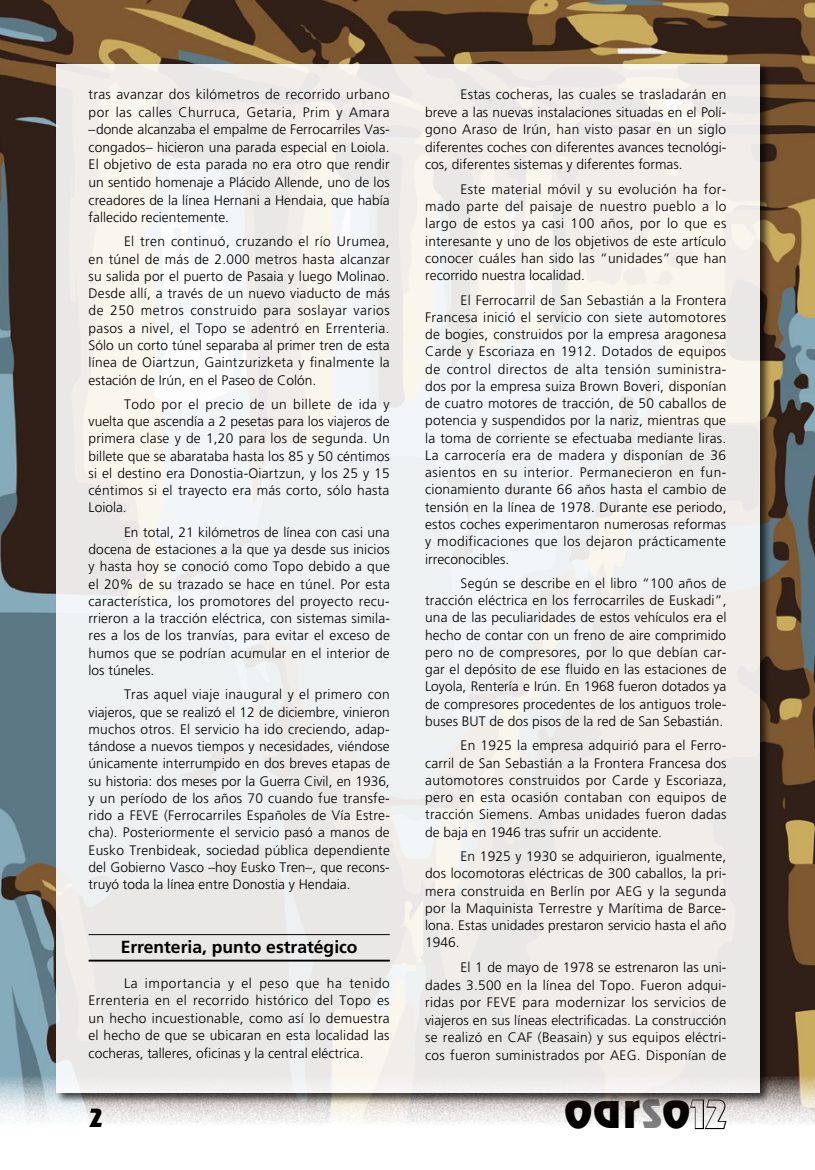
<style>
.page{position:relative;width:815px;height:1170px;background:#fff}
.page>*{position:absolute;margin:0;border:0;box-sizing:border-box;transform-origin:0 0}
.t1{font:44.62px "Revue";color:#000}
.t2{font:22.5px "Revue";color:#000}
.t3{font:700 17.5px "Frutiger";color:#000}
.t4{font:300 13.75px/17.2px "Frutiger";color:#000;text-align:justify}
.s1{font-size:35.12px;color:#808285}
.s2{font-size:33.75px;color:#fff}
</style>
<div class="page">
<svg style="left:694px;top:1128px;width:31px;height:1px"></svg>
<img style="left:0;top:0;width:815px;height:1128px">
<div style="left:55px;top:62px;width:717px;height:1042px;background:#000;opacity:.75"></div>
<div style="left:57px;top:64px;width:703px;height:1028px;background:linear-gradient(to right,#eff0ef,#f0eeeb)"></div>
<hr style="left:89px;top:934px;width:301px;height:1px;background:#000">
<hr style="left:89px;top:959px;width:301px;height:2px;background:#000">
<p class="t4" style="left:89px;top:86px;width:303px">tras avanzar dos kilómetros de recorrido urbano por las calles Churruca, Getaria, Prim y Amara –donde alcanzaba el empalme de Ferrocarriles Vas&shy;congados– hicieron una parada especial en Loiola.<br>El objetivo de esta parada no era otro que rendir un sentido homenaje a Plácido Allende, uno de los creadores de la línea Hernani a Hendaia, que había fallecido recientemente.</p>
<p class="t4" style="left:89px;top:233px;width:303px;text-indent:35px">El tren continuó, cruzando el río Urumea, en túnel de más de 2.000 metros hasta alcanzar su salida por el puerto de Pasaia y luego Molinao.<br>Desde allí, a través de un nuevo viaducto de más de 250 metros construido para soslayar varios pasos a nivel, el Topo se adentró en Errenteria.<br>Sólo un corto túnel separaba al primer tren de esta línea de Oiartzun, Gaintzurizketa y finalmente la estación de Irún, en el Paseo de Colón.</p>
<p class="t4" style="left:89px;top:395px;width:303px;text-indent:35px">Todo por el precio de un billete de ida y vuelta que ascendía a 2 pesetas para los viajeros de primera clase y de 1,20 para los de segunda. Un billete que se abarataba hasta los 85 y 50 céntimos si el destino era Donostia-Oiartzun, y los 25 y 15 céntimos si el trayecto era más corto, sólo hasta Loiola.</p>
<p class="t4" style="left:89px;top:523px;width:303px;text-indent:35px">En total, 21 kilómetros de línea con casi una docena de estaciones a la que ya desde sus inicios y hasta hoy se conoció como Topo debido a que el 20% de su trazado se hace en túnel. Por esta característica, los promotores del proyecto recu&shy;rrieron a la tracción eléctrica, con sistemas simila&shy;res a los de los tranvías, para evitar el exceso de humos que se podrían acumular en el interior de los túneles.</p>
<p class="t4" style="left:89px;top:685px;width:303px;text-indent:35px">Tras aquel viaje inaugural y el primero con viajeros, que se realizó el 12 de diciembre, vinieron muchos otros. El servicio ha ido creciendo, adap&shy;tándose a nuevos tiempos y necesidades, viéndose únicamente interrumpido en dos breves etapas de su historia: dos meses por la Guerra Civil, en 1936, y un período de los años 70 cuando fue transfe&shy;rido a FEVE (Ferrocarriles Españoles de Vía Estre&shy;cha). Posteriormente el servicio pasó a manos de Eusko Trenbideak, sociedad pública dependiente del Gobierno Vasco –hoy Eusko Tren–, que recons&shy;truyó toda la línea entre Donostia y Hendaia.</p>
<p class="t3" style="left:121px;top:936px;width:238px">Errenteria, punto estratégico</p>
<p class="t4" style="left:89px;top:974px;width:303px;text-indent:35px">La importancia y el peso que ha tenido Errenteria en el recorrido histórico del Topo es un hecho incuestionable, como así lo demuestra el hecho de que se ubicaran en esta localidad las cocheras, talleres, oficinas y la central eléctrica.</p>
<p class="t4" style="left:425px;top:86px;width:303px;text-indent:35px">Estas cocheras, las cuales se trasladarán en breve a las nuevas instalaciones situadas en el Polí&shy;gono Araso de Irún, han visto pasar en un siglo diferentes coches con diferentes avances tecnológi&shy;cos, diferentes sistemas y diferentes formas.</p>
<p class="t4" style="left:425px;top:180px;width:303px;text-indent:35px">Este material móvil y su evolución ha for&shy;mado parte del paisaje de nuestro pueblo a lo largo de estos ya casi 100 años, por lo que es interesante y uno de los objetivos de este artículo conocer cuáles han sido las “unidades” que han recorrido nuestra localidad.</p>
<p class="t4" style="left:425px;top:291px;width:303px;text-indent:35px">El Ferrocarril de San Sebastián a la Frontera Francesa inició el servicio con siete automotores de bogies, construidos por la empresa aragonesa Carde y Escoriaza en 1912. Dotados de equipos de control directos de alta tensión suministra&shy;dos por la empresa suiza Brown Boveri, disponían de cuatro motores de tracción, de 50 caballos de potencia y suspendidos por la nariz, mientras que la toma de corriente se efectuaba mediante liras.<br>La carrocería era de madera y disponían de 36 asientos en su interior. Permanecieron en fun&shy;cionamiento durante 66 años hasta el cambio de tensión en la línea de 1978. Durante ese periodo, estos coches experimentaron numerosas reformas y modificaciones que los dejaron prácticamente irreconocibles.</p>
<p class="t4" style="left:425px;top:574px;width:303px;text-indent:35px">Según se describe en el libro “100 años de tracción eléctrica en los ferrocarriles de Euskadi”, una de las peculiaridades de estos vehículos era el hecho de contar con un freno de aire comprimido pero no de compresores, por lo que debían car&shy;gar el depósito de ese fluido en las estaciones de Loyola, Rentería e Irún. En 1968 fueron dotados ya de compresores procedentes de los antiguos trole&shy;buses BUT de dos pisos de la red de San Sebastián.</p>
<p class="t4" style="left:425px;top:737px;width:303px;text-indent:35px">En 1925 la empresa adquirió para el Ferro&shy;carril de San Sebastián a la Frontera Francesa dos automotores construidos por Carde y Escoriaza, pero en esta ocasión contaban con equipos de tracción Siemens. Ambas unidades fueron dadas de baja en 1946 tras sufrir un accidente.</p>
<p class="t4" style="left:425px;top:847px;width:303px;text-indent:35px">En 1925 y 1930 se adquirieron, igualmente, dos locomotoras eléctricas de 300 caballos, la pri&shy;mera construida en Berlín por AEG y la segunda por la Maquinista Terrestre y Marítima de Barce&shy;lona. Estas unidades prestaron servicio hasta el año 1946.</p>
<p class="t4" style="left:425px;top:958px;width:303px;text-indent:35px">El 1 de mayo de 1978 se estrenaron las uni&shy;dades 3.500 en la línea del Topo. Fueron adqui&shy;ridas por FEVE para modernizar los servicios de viajeros en sus líneas electrificadas. La construcción se realizó en CAF (Beasain) y sus equipos eléctri&shy;cos fueron suministrados por AEG. Disponían de</p>
<h2 class="t2" style="left:90px;top:1102px;width:15px">2</h2>
<h1 class="t1" style="left:565px;top:1080px;width:163px">oar<span class="s1">S</span>o<span class="s2">12</span></h1>
</div>
